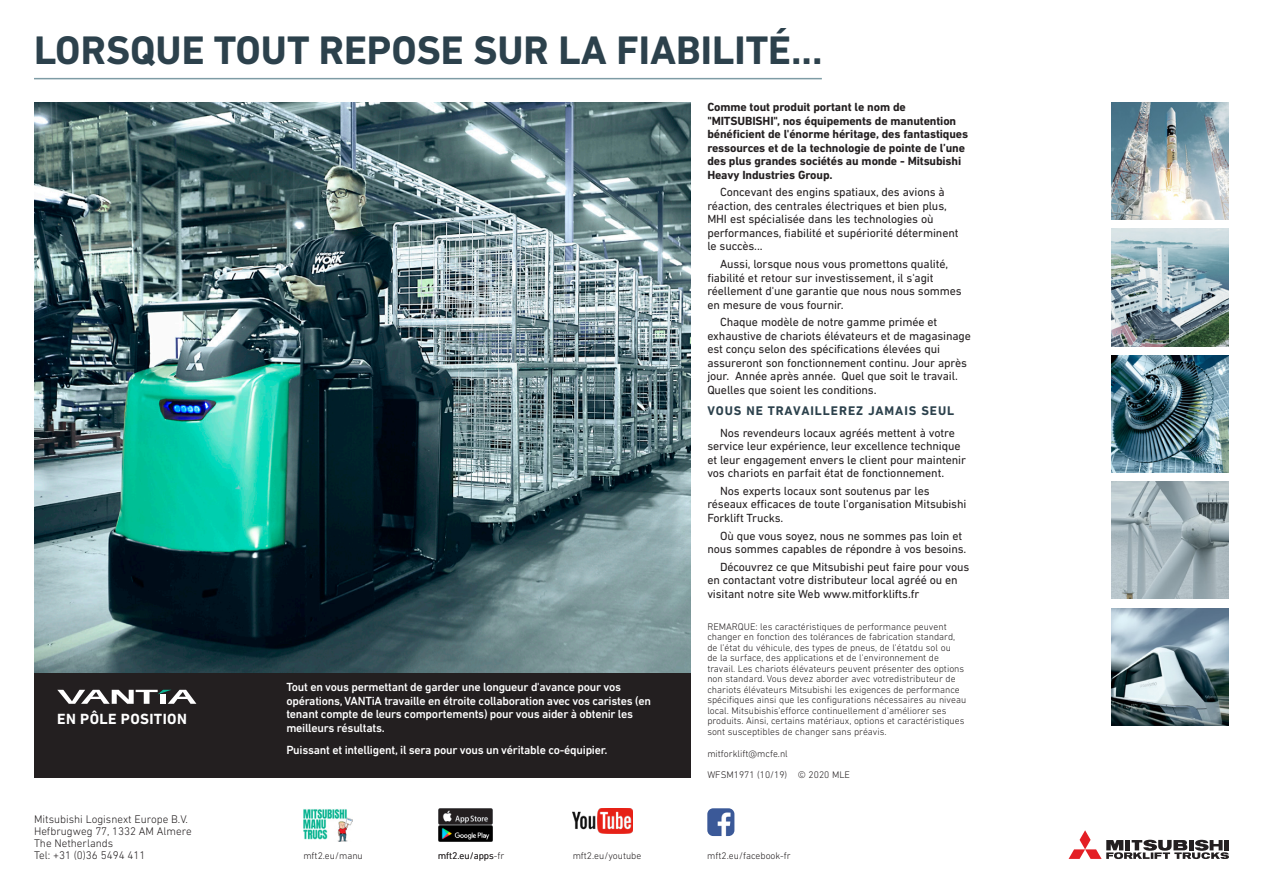
<style>
.page{position:relative;width:1263px;height:893px;background:#fff}
.page>*{position:absolute;margin:0;border:0;box-sizing:border-box;transform-origin:0 0}
.Back_Cover_Headline{font:700 40.5px "DIN Next LT Pro";color:#2c414c}
.Back_Family_Logo_Str{font:700 15px "DIN Next LT Pro";letter-spacing:.025em;color:#fff}
.Back_Body_SUBHEAD_N{font:700 12.75px "DIN Next LT Pro";letter-spacing:.075em;color:#2c414c}
.FAB_Body_regular_N{font:12px/13.5px "DIN Next LT Pro";letter-spacing:-.01em;color:#231f20}
.Back_Reverse_-_N{font:500 12px/13.5px "DIN Next LT Pro";letter-spacing:-.02em;color:#fff}
.FAB_Body_LEAD_-_N{font:700 12px/13.5px "DIN Next LT Pro";letter-spacing:-.01em;color:#231f20}
.t1{font:300 11.25px/12px "DIN Next LT Pro";color:#231f20}
.BODY_Smallprint_Norm{font:300 9.75px/10.5px "DIN Next LT Pro";color:#231f20}
</style>
<div class="page">
<svg style="left:1068px;top:830px;width:161px;height:29px"></svg>
<img style="left:438px;top:826px;width:54px;height:16px">
<div style="left:454px;top:827px;width:18px;height:5px;background:#000"></div>
<img style="left:34px;top:102px;width:656px;height:572px">
<div style="left:34px;top:674px;width:656px;height:104px;background:#231f20"></div>
<svg style="left:57px;top:690px;width:139px;height:14px"></svg>
<img style="left:1111px;top:102px;width:118px;height:118px">
<img style="left:1112px;top:482px;width:117px;height:117px">
<img style="left:1111px;top:355px;width:118px;height:118px">
<img style="left:1112px;top:608px;width:117px;height:117px">
<img style="left:1111px;top:229px;width:118px;height:117px">
<img style="left:438px;top:808px;width:54px;height:16px">
<div style="left:455px;top:810px;width:34px;height:5px;background:#231f20"></div>
<img style="left:573px;top:808px;width:60px;height:26px">
<img style="left:707px;top:808px;width:27px;height:28px">
<hr style="left:34px;top:78px;width:788px;height:1px;background:#7e9ca5">
<img style="left:303px;top:809px;width:49px;height:32px">
<p class="Back_Cover_Headline" style="left:34px;top:27px;width:790px">LORSQUE TOUT REPOSE SUR LA FIABILITÉ...</p>
<p class="Back_Family_Logo_Str" style="left:57px;top:710px;width:131px">EN PÔLE POSITION</p>
<p class="t1" style="left:34px;top:813px;width:159px">Mitsubishi Logisnext Europe B.V.<br>Hefbrugweg 77, 1332 AM Almere<br>The Netherlands<br>Tel: +31 (0)36 5494 411</p>
<p class="Back_Reverse_-_N" style="left:286px;top:680px;width:366px">Tout en vous permettant de garder une longueur d'avance pour vos opérations, VANTiA travaille en étroite collaboration avec vos caristes (en tenant compte de leurs comportements) pour vous aider à obtenir les meilleurs résultats.</p>
<p class="Back_Reverse_-_N" style="left:286px;top:743px;width:323px">Puissant et intelligent, il sera pour vous un véritable co-équipier.</p>
<p class="FAB_Body_LEAD_-_N" style="left:707px;top:100px;width:262px">Comme tout produit portant le nom de "MITSUBISHI", nos équipements de manutention bénéficient de l'énorme héritage, des fantastiques ressources et de la technologie de pointe de l’une des plus grandes sociétés au monde - Mitsubishi Heavy Industries Group.</p>
<p class="FAB_Body_regular_N" style="left:707px;top:185px;width:253px;text-indent:13px">Concevant des engins spatiaux, des avions à réaction, des centrales électriques et bien plus, MHI est spécialisée dans les technologies où performances, fiabilité et supériorité déterminent le succès...</p>
<p class="FAB_Body_regular_N" style="left:707px;top:257px;width:256px;text-indent:13px">Aussi, lorsque nous vous promettons qualité, fiabilité et retour sur investissement, il s'agit réellement d'une garantie que nous nous sommes en mesure de vous fournir.</p>
<p class="FAB_Body_regular_N" style="left:707px;top:315px;width:265px;text-indent:13px">Chaque modèle de notre gamme primée et exhaustive de chariots élévateurs et de magasinage est conçu selon des spécifications élevées qui assureront son fonctionnement continu. Jour après jour. Année après année. Quel que soit le travail.<br>Quelles que soient les conditions.</p>
<p class="Back_Body_SUBHEAD_N" style="left:707px;top:403px;width:248px">VOUS NE TRAVAILLEREZ JAMAIS SEUL</p>
<p class="FAB_Body_regular_N" style="left:707px;top:426px;width:260px;text-indent:13px">Nos revendeurs locaux agréés mettent à votre service leur expérience, leur excellence technique et leur engagement envers le client pour maintenir vos chariots en parfait état de fonctionnement.</p>
<p class="FAB_Body_regular_N" style="left:707px;top:484px;width:261px;text-indent:13px">Nos experts locaux sont soutenus par les réseaux efficaces de toute l'organisation Mitsubishi<br>Forklift Trucks.</p>
<p class="FAB_Body_regular_N" style="left:707px;top:529px;width:261px;text-indent:13px">Où que vous soyez, nous ne sommes pas loin et nous sommes capables de répondre à vos besoins.</p>
<p class="FAB_Body_regular_N" style="left:707px;top:560px;width:264px;text-indent:13px">Découvrez ce que Mitsubishi peut faire pour vous en contactant votre distributeur local agréé ou en visitant notre site Web www.mitforklifts.fr</p>
<p class="BODY_Smallprint_Norm" style="left:707px;top:621px;width:260px">REMARQUE: les caractéristiques de performance peuvent changer en fonction des tolérances de fabrication standard, de l’état du véhicule, des types de pneus, de l’étatdu sol ou<br>de la surface, des applications et de l’environnement de travail. Les chariots élévateurs peuvent présenter des options non standard. Vous devez aborder avec votredistributeur de chariots élévateurs Mitsubishi les exigences de performance spécifiques ainsi que les configurations nécessaires au niveau local. Mitsubishis’efforce continuellement d’améliorer ses produits. Ainsi, certains matériaux, options et caractéristiques sont susceptibles de changer sans préavis.</p>
<p class="BODY_Smallprint_Norm" style="left:707px;top:748px;width:82px">mitforklift@mcfe.nl</p>
<p class="BODY_Smallprint_Norm" style="left:707px;top:769px;width:144px">WFSM1971 (10/19) © 2020 MLE</p>
<p class="BODY_Smallprint_Norm" style="left:573px;top:850px;width:70px">mft2.eu/youtube</p>
<p class="BODY_Smallprint_Norm" style="left:303px;top:850px;width:61px">mft2.eu/manu</p>
<p class="BODY_Smallprint_Norm" style="left:438px;top:850px;width:68px">mft2.eu/apps-fr</p>
<p class="BODY_Smallprint_Norm" style="left:707px;top:850px;width:85px">mft2.eu/facebook-fr</p>
</div>
